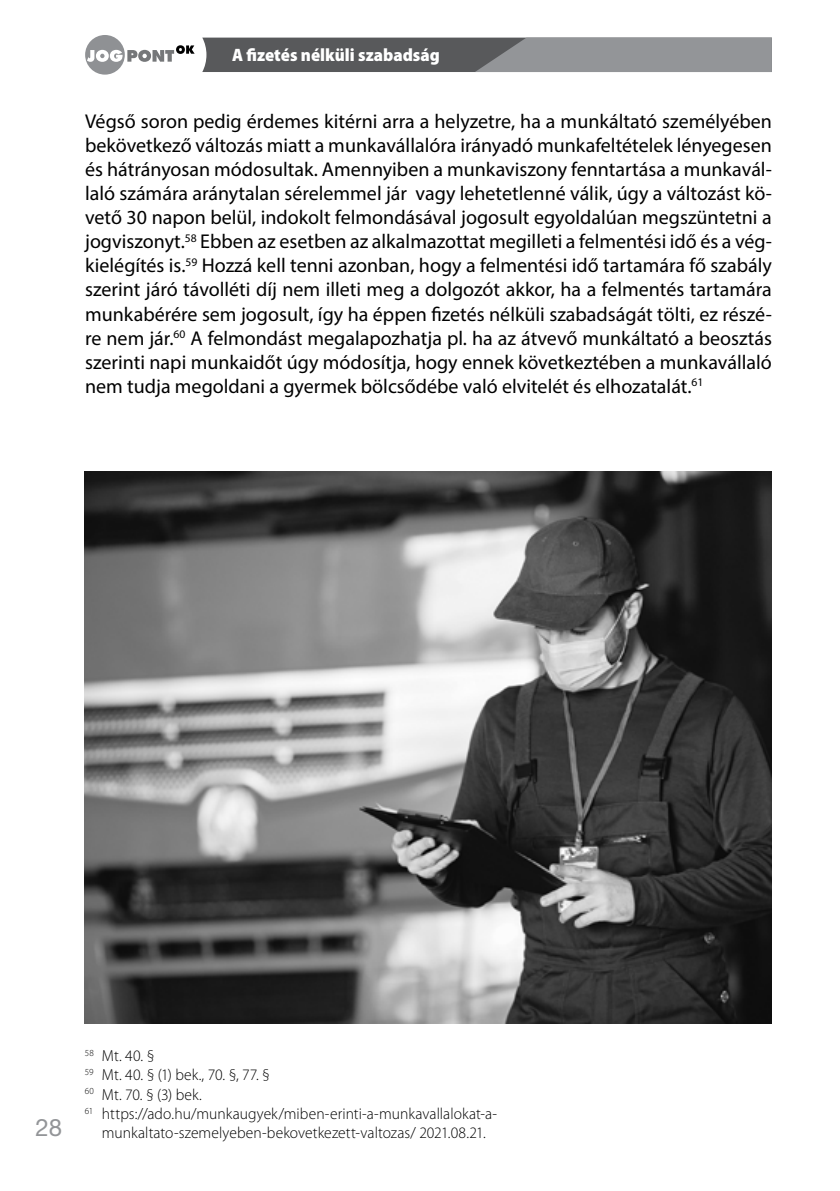
<style>
.page{position:relative;width:840px;height:1191px;background:#fff}
.page>*{position:absolute;margin:0;border:0;box-sizing:border-box;transform-origin:0 0}
.t1{font:24px "Helvetica Neue LT Pro";color:#939598}
.t2{font:20px/24px "Myriad Pro";color:#000;text-align:justify}
.t3{font:900 semi-condensed 18px "Myriad Pro";color:#fff}
.t4{font:300 16px "Myriad Pro";letter-spacing:.005em;color:#000}
</style>
<div class="page">
<svg style="left:202px;top:38px;width:569px;height:34px;background:#747678"></svg>
<div style="left:85px;top:35px;width:40px;height:40px;background:#8f9194;border-radius:50%"></div>
<svg style="left:87px;top:45px;width:107px;height:17px"></svg>
<img style="left:85px;top:471px;width:686px;height:552px">
<p class="t3" style="left:232px;top:45px;width:209px">A fizetés nélküli szabadság</p>
<p class="t2" style="left:85px;top:109px;width:688px">Végső soron pedig érdemes kitérni arra a helyzetre, ha a munkáltató személyében bekövetkező változás miatt a munkavállalóra irányadó munkafeltételek lényegesen és hátrányosan módosultak. Amennyiben a munkaviszony fenntartása a munkavál&shy;laló számára aránytalan sérelemmel jár vagy lehetetlenné válik, úgy a változást kö&shy;vető 30 napon belül, indokolt felmondásával jogosult egyoldalúan megszüntetni a jogviszonyt.<sup>58</sup> Ebben az esetben az alkalmazottat megilleti a felmentési idő és a vég&shy;kielégítés is.<sup>59</sup> Hozzá kell tenni azonban, hogy a felmentési idő tartamára fő szabály szerint járó távolléti díj nem illeti meg a dolgozót akkor, ha a felmentés tartamára munkabérére sem jogosult, így ha éppen fizetés nélküli szabadságát tölti, ez részé&shy;re nem jár.<sup>60</sup> A felmondást megalapozhatja pl. ha az átvevő munkáltató a beosztás szerinti napi munkaidőt úgy módosítja, hogy ennek következtében a munkavállaló nem tudja megoldani a gyermek bölcsődébe való elvitelét és elhozatalát.<sup>61</sup></p>
<p class="t1" style="left:36px;top:1113px;width:28px">28</p>
<p class="t4" style="left:85px;top:1046px;width:71px"><sup>58</sup> Mt. 40. §</p>
<p class="t4" style="left:85px;top:1065px;width:186px"><sup>59</sup> Mt. 40. § (1) bek., 70. §, 77. §</p>
<p class="t4" style="left:85px;top:1084px;width:119px"><sup>60</sup> Mt. 70. § (3) bek.</p>
<p class="t4" style="left:85px;top:1103px;width:413px"><sup>61</sup> https://ado.hu/munkaugyek/miben-erinti-a-munkavallalokat-a-</p>
<p class="t4" style="left:102px;top:1123px;width:385px">munkaltato-szemelyeben-bekovetkezett-valtozas/ 2021.08.21.</p>
</div>
